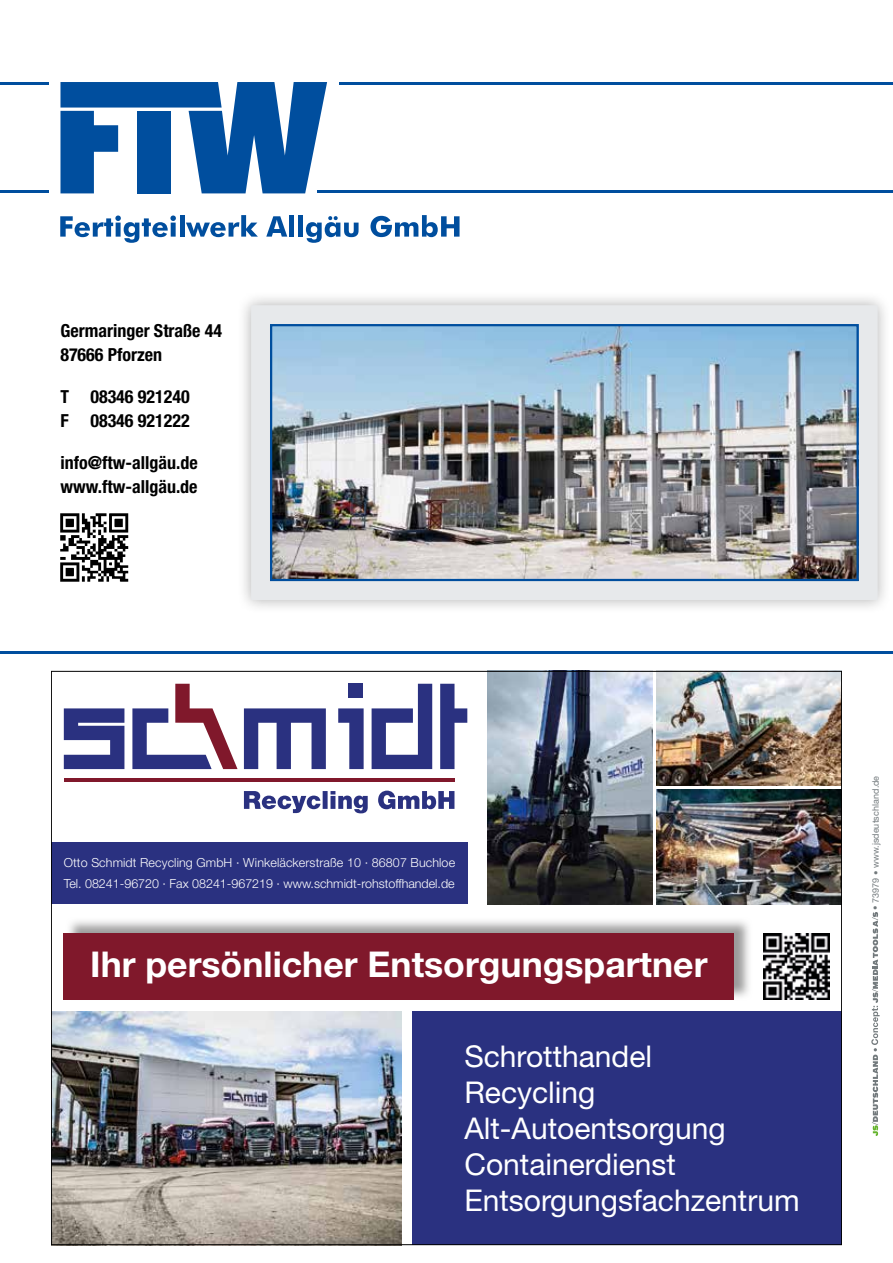
<style>
.page{position:relative;width:893px;height:1263px;background:#fff}
.page>*{position:absolute;margin:0;border:0;box-sizing:border-box;transform-origin:0 0}
.t1{font:700 35.55px "Helvetica Neue LT Std";color:#fff}
.t2{font:30px/36px "Helvetica Neue LT Std";color:#fff}
.t3{font:700 condensed 18px/24px "Helvetica Neue LT Std";color:#000}
.t4{font:300 12.45px/21px "Helvetica Neue LT Std";letter-spacing:.01em;color:#fff}
.t5{font:9px "Helvetica Neue LT Std";color:#72797c}
</style>
<div class="page">
<div style="left:237px;top:291px;width:655px;height:323px;background:#000;opacity:.3"></div>
<div style="left:251px;top:305px;width:627px;height:295px;background:#e7e9eb"></div>
<img style="left:273px;top:327px;width:583px;height:251px">
<hr style="left:64px;top:778px;width:390px;height:4px;background:#80182b">
<svg style="left:64px;top:684px;width:403px;height:85px"></svg>
<svg style="left:244px;top:791px;width:210px;height:22px"></svg>
<div style="left:51px;top:842px;width:416px;height:62px;background:#2a3180"></div>
<div style="left:412px;top:1011px;width:430px;height:234px;background:#2a3180"></div>
<img style="left:53px;top:1012px;width:348px;height:231px">
<img style="left:66px;top:921px;width:683px;height:79px">
<div style="left:64px;top:933px;width:670px;height:66px;background:#80182b"></div>
<img style="left:656px;top:673px;width:184px;height:112px">
<img style="left:656px;top:790px;width:184px;height:114px">
<img style="left:487px;top:673px;width:165px;height:231px">
<img style="left:763px;top:933px;width:66px;height:66px">
<svg style="left:60px;top:82px;width:267px;height:111px"></svg>
<hr style="left:0;top:190px;width:49px;height:3px;background:#004e9e">
<hr style="left:317px;top:190px;width:576px;height:3px;background:#004e9e">
<hr style="left:0;top:82px;width:49px;height:3px;background:#004e9e">
<hr style="left:339px;top:82px;width:181px;height:3px;background:#004e9e">
<svg style="left:60px;top:215px;width:116px;height:28px"></svg>
<div style="left:180px;top:215px;width:5px;height:22px;background:#004e9e"></div>
<svg style="left:186px;top:215px;width:72px;height:22px"></svg>
<svg style="left:266px;top:216px;width:21px;height:21px"></svg>
<div style="left:289px;top:215px;width:5px;height:22px;background:#004e9e"></div>
<div style="left:298px;top:215px;width:5px;height:22px;background:#004e9e"></div>
<svg style="left:306px;top:216px;width:53px;height:27px"></svg>
<svg style="left:370px;top:215px;width:90px;height:22px"></svg>
<hr style="left:520px;top:82px;width:373px;height:3px;background:#004e9e">
<svg style="left:871px;top:912px;width:9px;height:224px"></svg>
<img style="left:60px;top:513px;width:69px;height:69px">
<hr style="left:0;top:651px;width:893px;height:3px;background:#004e9e">
<div style="left:270px;top:324px;width:589px;height:257px;border:2px solid #004e9e"></div>
<h3 class="t3" style="left:60px;top:318px;width:163px">Germaringer Straße 44<br>87666 Pforzen</h3>
<h3 class="t3" style="left:60px;top:384px;width:131px">T 08346 921240<br>F 08346 921222</h3>
<h3 class="t3" style="left:60px;top:450px;width:139px">info@ftw-allgäu.de www.ftw-allgäu.de</h3>
<p class="t4" style="left:64px;top:852px;width:393px">Otto Schmidt Recycling GmbH · Winkeläckerstraße 10 · 86807 Buchloe<br>Tel. 08241-96720 · Fax 08241-967219 · www.schmidt-rohstoffhandel.de</p>
<h1 class="t1" style="left:90px;top:942px;width:619px">Ihr persönlicher Entsorgungspartner</h1>
<h2 class="t2" style="left:464px;top:1038px;width:337px">Schrotthandel<br>Recycling<br>Alt-Autoentsorgung<br>Containerdienst<br>Entsorgungsfachzentrum</h2>
<p class="t5" style="left:870px;top:909px;width:135px;rotate:-90deg">• 73979 • www.jsdeutschland.de</p>
</div>
